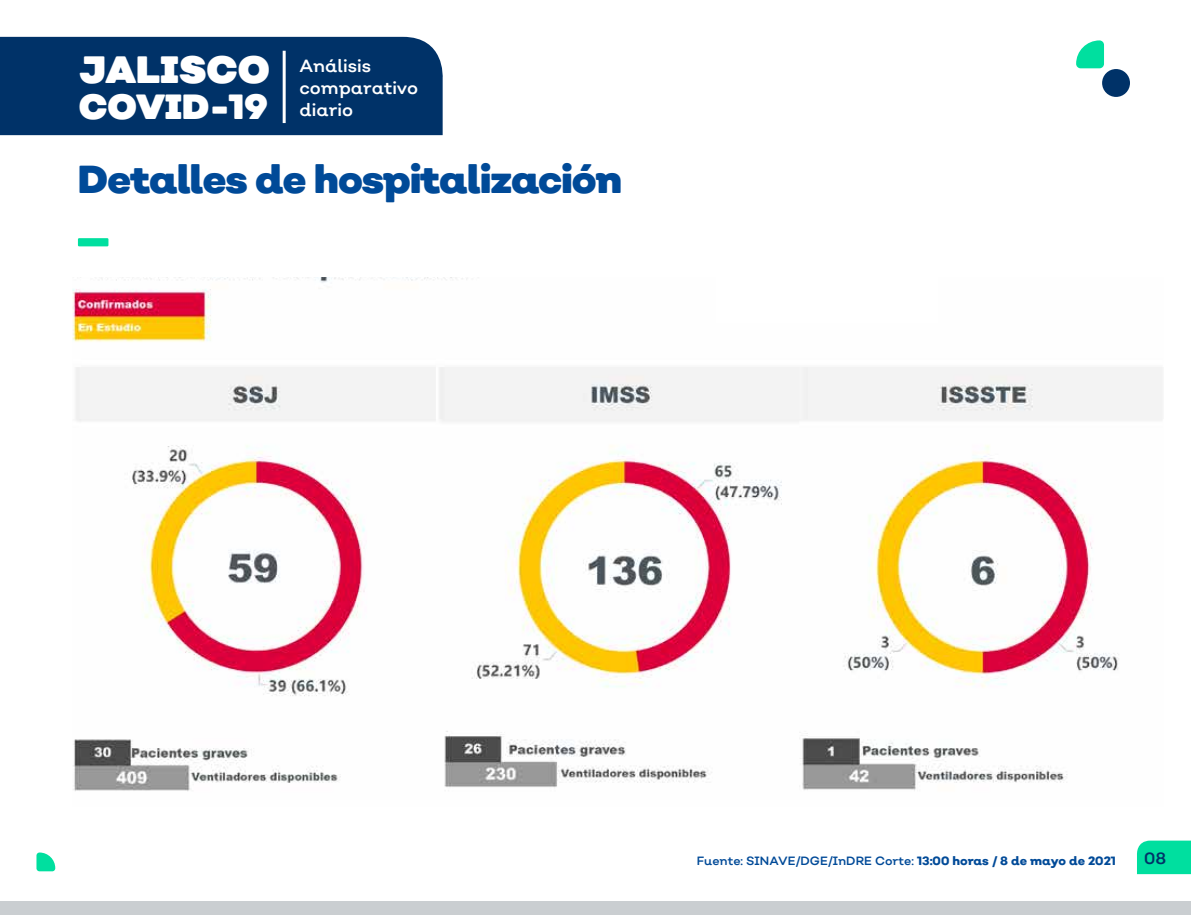
<style>
.page{position:relative;width:1191px;height:915px;background:#fff}
.page>*{position:absolute;margin:0;border:0;box-sizing:border-box;transform-origin:0 0}
.t1{font:900 50.7px "Nutmeg";color:#00df9f}
.t2{font:900 39px "Nutmeg";letter-spacing:-.03em;color:#004a98}
.t3{font:900 38.1px "Nutmeg";color:#fff}
.t4{font:900 34.95px "Nutmeg";color:#fff}
.t5{font:17.7px/22.4px "Nutmeg";color:#fff}
.t6{font:16.35px "Nutmeg";color:#003268}
.t7{font:12px "Nutmeg";color:#004a98}
.s1{font-weight:800}
</style>
<div class="page">
<img style="left:72px;top:277px;width:1090px;height:514px">
<div style="left:0;top:37px;width:443px;height:98px;background:#003268"></div>
<div style="left:0;top:901px;width:1191px;height:13px;background:#caced1"></div>
<div style="left:1137px;top:840px;width:54px;height:33px;background:#00df9f"></div>
<svg style="left:1076px;top:40px;width:28px;height:28px"></svg>
<div style="left:36px;top:852px;width:19px;height:19px;background:#00df9f;border-radius:3px"></div>
<div style="left:1102px;top:69px;width:28px;height:28px;background:#003268;border-radius:50%"></div>
<div style="left:716px;top:226px;width:222px;height:96px;background:#fff"></div>
<hr style="left:283px;top:51px;width:3px;height:72px;background:#fff">
<h3 class="t3" style="left:79px;top:44px;width:192px">JALISCO</h3>
<h3 class="t4" style="left:79px;top:84px;width:191px">COVID-19</h3>
<h3 class="t5" style="left:299px;top:54px;width:120px">Análisis comparativo diario</h3>
<h2 class="t2" style="left:78px;top:154px;width:546px">Detalles de hospitalización</h2>
<h1 class="t1" style="left:78px;top:182px;width:32px">_</h1>
<p class="t7" style="left:697px;top:852px;width:421px">Fuente: SINAVE/DGE/InDRE Corte: <span class="s1">13:00 horas / 8 de mayo de 2021</span></p>
<h3 class="t6" style="left:1144px;top:847px;width:24px">08</h3>
</div>
